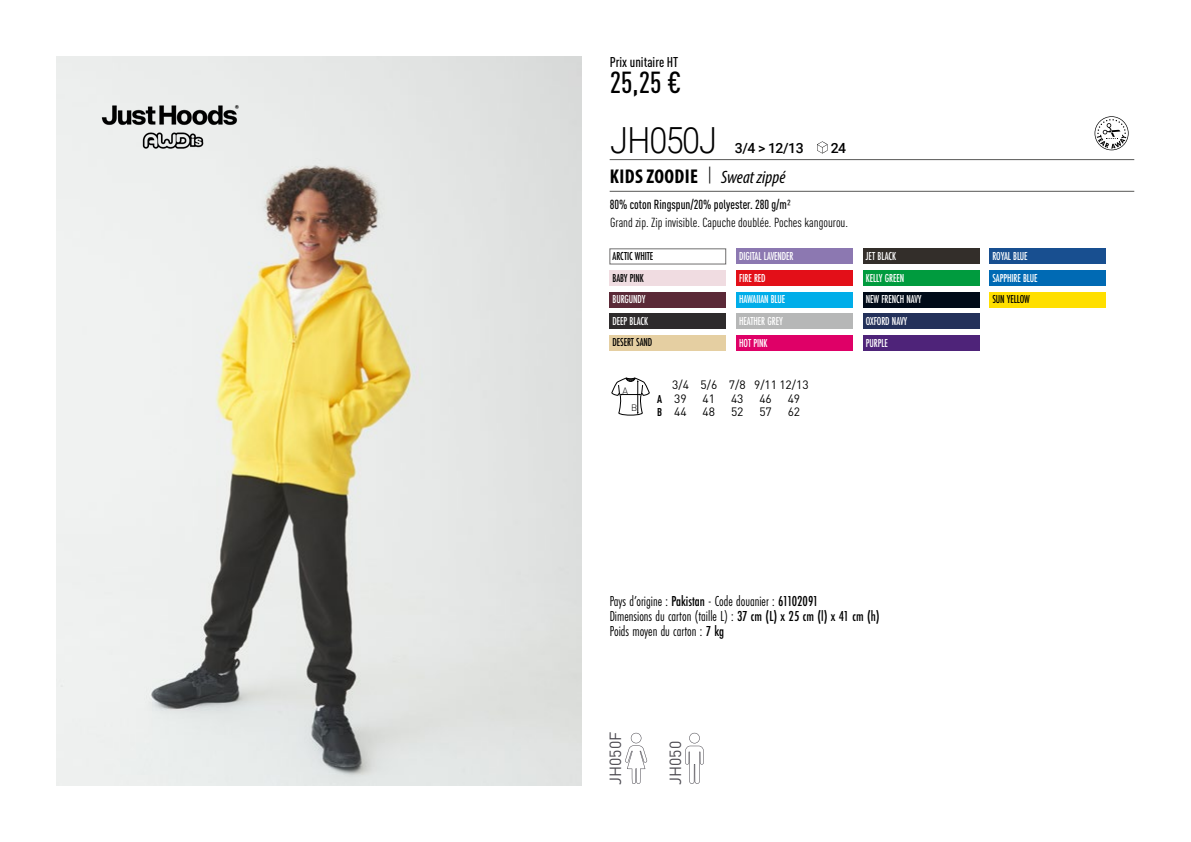
<style>
.page{position:relative;width:1191px;height:842px;background:#fff}
.page>*{position:absolute;margin:0;border:0;box-sizing:border-box;transform-origin:0 0}
.t1{font:300 36px "Roboto";letter-spacing:-.035em;color:#000;scale:.9 1}
.t2{font:500 condensed 30px "DIN Pro";color:#000}
.t3{font:700 condensed 20px "Myriad Pro";letter-spacing:.02em;color:#000}
.t4{font:16px "DIN Pro";color:#4b4950}
.t5{font:15px "Futura PT Cond";color:#000;scale:.95 1}
.t6{font:500 condensed 14px "DIN Pro";color:#000}
.t7{font:500 14px "Roboto";color:#000}
.t8{font:condensed 13px "DIN Pro";color:#000}
.grammage_2020{font:500 condensed 13px "DIN Pro";color:#000;scale:.95 1}
.Coloris_nuancier_blanc{font:500 12px "Futura PT Cond";letter-spacing:-.01em;color:#fff;scale:.9 1}
._88_tailles_tab_maigre_2016{font:12px/13.6px "DIN Pro";color:#000}
.Coloris_nuancier{font:500 12px "Futura PT Cond";letter-spacing:-.01em;color:#000;scale:.9 1}
.t9{font:300 9.2px "DIN";color:#000}
.s1{font-family:"Roboto Condensed";font-weight:300;font-stretch:normal}
.s2{font-family:"Myriad Variable Concept";font-weight:400;font-style:italic;font-stretch:normal;font-size:18px}
.s3{font-weight:700;font-stretch:condensed;font-size:11.2px}
.s4{font-weight:500}
</style>
<div class="page">
<img style="left:57px;top:57px;width:524px;height:728px">
<img style="left:85px;top:85px;width:175px;height:85px">
<svg style="left:1094px;top:116px;width:34px;height:34px"></svg>
<div style="left:609px;top:270px;width:117px;height:16px;background:#f0dce1"></div>
<div style="left:609px;top:292px;width:117px;height:15px;background:#5b2937"></div>
<div style="left:609px;top:313px;width:117px;height:16px;background:#2e2b2c"></div>
<div style="left:609px;top:335px;width:117px;height:15px;background:#e5cfa2"></div>
<div style="left:736px;top:249px;width:116px;height:15px;background:#8c78b1"></div>
<div style="left:736px;top:270px;width:116px;height:16px;background:#e30f18"></div>
<div style="left:736px;top:292px;width:116px;height:15px;background:#00ade9"></div>
<div style="left:736px;top:313px;width:116px;height:16px;background:#b6b7b7"></div>
<div style="left:736px;top:335px;width:116px;height:15px;background:#df0067"></div>
<div style="left:863px;top:249px;width:116px;height:15px;background:#332e2a"></div>
<div style="left:863px;top:270px;width:116px;height:16px;background:#009b3e"></div>
<div style="left:863px;top:292px;width:116px;height:15px;background:#000a18"></div>
<div style="left:863px;top:313px;width:116px;height:16px;background:#23315a"></div>
<div style="left:863px;top:335px;width:116px;height:15px;background:#4e2379"></div>
<div style="left:989px;top:249px;width:116px;height:15px;background:#184f90"></div>
<div style="left:989px;top:270px;width:116px;height:16px;background:#006ab4"></div>
<div style="left:989px;top:292px;width:116px;height:15px;background:#ffdf00"></div>
<svg style="left:611px;top:378px;width:38px;height:37px"></svg>
<svg style="left:625px;top:733px;width:22px;height:51px"></svg>
<svg style="left:685px;top:733px;width:18px;height:51px"></svg>
<hr style="left:609px;top:159px;width:525px;height:1px;background:#575756">
<hr style="left:609px;top:191px;width:525px;height:1px;background:#575756">
<svg style="left:817px;top:141px;width:10px;height:13px"></svg>
<p class="t6" style="left:609px;top:51px;width:70px">Prix unitaire HT</p>
<p class="t2" style="left:609px;top:60px;width:73px">25,25 €</p>
<p class="t1" style="left:610px;top:115px;width:120px">JH050J</p>
<p class="t7" style="left:735px;top:138px;width:70px">3/4 &gt; 12/13</p>
<p class="t7" style="left:830px;top:138px;width:17px">24</p>
<p class="t3" style="left:610px;top:163px;width:177px">KIDS ZOODIE <span class="s1">|</span> <span class="s2">Sweat zippé</span></p>
<p class="grammage_2020" style="left:609px;top:194px;width:192px">80% coton Ringspun/20% polyester. 280 g/m2</p>
<p class="t8" style="left:610px;top:213px;width:239px">Grand zip. Zip invisible. Capuche doublée. Poches kangourou.</p>
<p class="Coloris_nuancier" style="left:612px;top:249px;width:47px">ARCTIC WHITE</p>
<p class="Coloris_nuancier" style="left:612px;top:271px;width:36px">BABY PINK</p>
<p class="Coloris_nuancier_blanc" style="left:612px;top:292px;width:38px">BURGUNDY</p>
<p class="Coloris_nuancier_blanc" style="left:612px;top:314px;width:41px">DEEP BLACK</p>
<p class="Coloris_nuancier" style="left:612px;top:335px;width:46px">DESERT SAND</p>
<p class="Coloris_nuancier_blanc" style="left:739px;top:249px;width:62px">DIGITAL LAVENDER</p>
<p class="Coloris_nuancier_blanc" style="left:739px;top:271px;width:31px">FIRE RED</p>
<p class="Coloris_nuancier_blanc" style="left:739px;top:292px;width:53px">HAWAIIAN BLUE</p>
<p class="Coloris_nuancier_blanc" style="left:739px;top:314px;width:50px">HEATHER GREY</p>
<p class="Coloris_nuancier_blanc" style="left:739px;top:335px;width:33px">HOT PINK</p>
<p class="t9" style="left:622px;top:385px;width:7px">A</p>
<p class="t9" style="left:631px;top:402px;width:8px">B</p>
<p class="_88_tailles_tab_maigre_2016" style="left:657px;top:377px;width:153px;text-indent:15px">3/4 5/6 7/8 9/11 12/13<br><span class="s3">A</span> 39</p>
<p class="_88_tailles_tab_maigre_2016" style="left:702px;top:390px;width:14px">41</p>
<p class="_88_tailles_tab_maigre_2016" style="left:731px;top:390px;width:14px">43</p>
<p class="_88_tailles_tab_maigre_2016" style="left:759px;top:390px;width:14px">46</p>
<p class="_88_tailles_tab_maigre_2016" style="left:787px;top:390px;width:14px">49</p>
<p class="_88_tailles_tab_maigre_2016" style="left:657px;top:404px;width:31px"><span class="s3">B</span> 44</p>
<p class="_88_tailles_tab_maigre_2016" style="left:702px;top:404px;width:14px">48</p>
<p class="_88_tailles_tab_maigre_2016" style="left:731px;top:404px;width:14px">52</p>
<p class="_88_tailles_tab_maigre_2016" style="left:759px;top:404px;width:14px">57</p>
<p class="_88_tailles_tab_maigre_2016" style="left:787px;top:404px;width:14px">62</p>
<p class="Coloris_nuancier_blanc" style="left:866px;top:249px;width:35px">JET BLACK</p>
<p class="Coloris_nuancier_blanc" style="left:866px;top:271px;width:44px">KELLY GREEN</p>
<p class="Coloris_nuancier_blanc" style="left:866px;top:292px;width:63px">NEW FRENCH NAVY</p>
<p class="Coloris_nuancier_blanc" style="left:866px;top:314px;width:47px">OXFORD NAVY</p>
<p class="Coloris_nuancier_blanc" style="left:866px;top:335px;width:26px">PURPLE</p>
<p class="Coloris_nuancier_blanc" style="left:992px;top:249px;width:41px">ROYAL BLUE</p>
<p class="Coloris_nuancier_blanc" style="left:992px;top:271px;width:52px">SAPPHIRE BLUE</p>
<p class="Coloris_nuancier" style="left:992px;top:292px;width:43px">SUN YELLOW</p>
<p class="t5" style="left:609px;top:592px;width:221px">Pays d’origine : <span class="s4">Pakistan</span> - Code douanier : <span class="s4">61102091</span></p>
<p class="t5" style="left:609px;top:607px;width:286px">Dimensions du carton (taille L) : <span class="s4">37 cm (L) x 25 cm (l) x 41 cm (h)</span></p>
<p class="t5" style="left:609px;top:622px;width:122px">Poids moyen du carton : <span class="s4">7 kg</span></p>
<p class="t4" style="left:602px;top:785px;width:55px;rotate:-90deg">JH050F</p>
<p class="t4" style="left:663px;top:785px;width:46px;rotate:-90deg">JH050</p>
</div>
